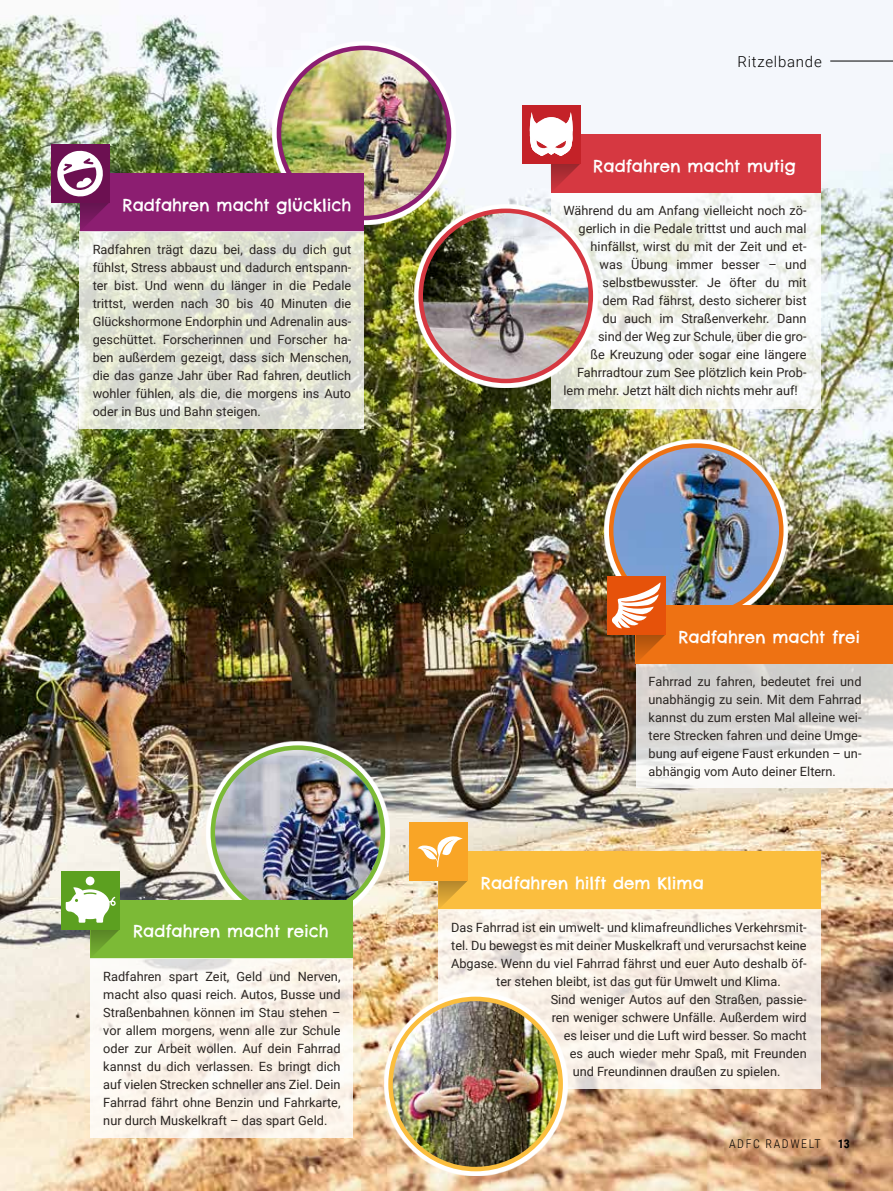
<style>
.page{position:relative;width:893px;height:1191px;background:#fff}
.page>*{position:absolute;margin:0;border:0;box-sizing:border-box;transform-origin:0 0}
.t1{font:16.5px "Chelsea Market";color:#fff}
.t2{font:300 15px "Roboto";letter-spacing:.05em;color:#000}
.t3{font:12.75px/18px "Roboto";color:#2a2522;text-align:justify}
.t4{font:300 12px "Roboto Condensed";letter-spacing:.135em;color:#000}
.t5{font:700 12px "Roboto Condensed";color:#000}
</style>
<div class="page">
<img style="left:0;top:0;width:893px;height:1191px">
<img style="left:206px;top:741px;width:184px;height:183px">
<img style="left:213px;top:747px;width:170px;height:170px;border-radius:84px">
<div style="left:91px;top:900px;width:262px;height:58px;background:#7cba36"></div>
<div style="left:62px;top:871px;width:58px;height:58px;background:#5ca020"></div>
<svg style="left:91px;top:958px;width:262px;height:179px;fill:#fcf5ec"></svg>
<div style="left:438px;top:851px;width:383px;height:58px;background:#fbbe3e"></div>
<div style="left:409px;top:822px;width:59px;height:59px;background:#f9a526"></div>
<svg style="left:438px;top:909px;width:383px;height:180px;fill:#f9f1e7"></svg>
<div style="left:551px;top:135px;width:270px;height:58px;background:#d63841"></div>
<div style="left:522px;top:106px;width:58px;height:58px;background:#c42228"></div>
<svg style="left:551px;top:193px;width:270px;height:215px"></svg>
<svg style="left:272px;top:41px;width:184px;height:184px;fill:#f5f7fc"></svg>
<img style="left:279px;top:48px;width:170px;height:170px;border-radius:85px">
<div style="left:277px;top:46px;width:174px;height:174px;border:4px solid #8c1e71;border-radius:50%"></div>
<img style="left:604px;top:439px;width:184px;height:183px">
<img style="left:611px;top:445px;width:170px;height:170px;border-radius:85px">
<img style="left:414px;top:204px;width:184px;height:184px">
<img style="left:421px;top:211px;width:170px;height:170px;border-radius:84px">
<div style="left:418px;top:208px;width:175px;height:175px;border:4px solid #d63841;border-radius:50%"></div>
<div style="left:80px;top:173px;width:284px;height:59px;background:#8c1e71"></div>
<div style="left:51px;top:144px;width:58px;height:59px;background:#6c1051"></div>
<svg style="left:80px;top:232px;width:284px;height:197px;background:#dfe1d3"></svg>
<div style="left:636px;top:605px;width:257px;height:59px;background:#ee7213"></div>
<div style="left:607px;top:577px;width:58px;height:58px;background:#e6520a"></div>
<svg style="left:636px;top:664px;width:257px;height:124px"></svg>
<svg style="left:384px;top:992px;width:183px;height:183px"></svg>
<img style="left:391px;top:999px;width:170px;height:170px;border-radius:85px">
<div style="left:388px;top:996px;width:175px;height:175px;border:4px solid #fbbe3e;border-radius:50%"></div>
<svg style="left:66px;top:879px;width:54px;height:79px"></svg>
<div style="left:86px;top:876px;width:8px;height:9px;background:#fff;border-radius:50%"></div>
<svg style="left:417px;top:836px;width:50px;height:73px"></svg>
<svg style="left:611px;top:582px;width:54px;height:82px"></svg>
<svg style="left:529px;top:112px;width:51px;height:81px"></svg>
<svg style="left:55px;top:150px;width:54px;height:82px"></svg>
<hr style="left:830px;top:61px;width:63px;height:1px;background:#000">
<p class="t1" style="left:122px;top:194px;width:230px">Radfahren macht glücklich</p>
<p class="t3" style="left:93px;top:240px;width:260px">Radfahren trägt dazu bei, dass du dich gut fühlst, Stress abbaust und dadurch entspann&shy;ter bist. Und wenn du länger in die Pedale trittst, werden nach 30 bis 40 Minuten die Glückshormone Endorphin und Adrenalin aus&shy;geschüttet. Forscherinnen und Forscher ha&shy;ben außerdem gezeigt, dass sich Menschen, die das ganze Jahr über Rad fahren, deutlich wohler fühlen, als die, die morgens ins Auto oder in Bus und Bahn steigen.</p>
<p class="t1" style="left:133px;top:921px;width:197px">Radfahren macht reich</p>
<p class="t3" style="left:103px;top:966px;width:239px">Radfahren spart Zeit, Geld und Nerven, macht also quasi reich. Autos, Busse und Straßenbahnen können im Stau stehen – vor allem morgens, wenn alle zur Schule oder zur Arbeit wollen. Auf dein Fahrrad kannst du dich verlassen. Es bringt dich auf vielen Strecken schneller ans Ziel. Dein Fahrrad fährt ohne Benzin und Fahrkarte, nur durch Muskelkraft – das spart Geld.</p>
<p class="t2" style="left:738px;top:51px;width:86px">Ritzelbande</p>
<p class="t1" style="left:593px;top:156px;width:204px">Radfahren macht mutig</p>
<p class="t3" style="left:563px;top:201px;width:244px">Während du am Anfang vielleicht noch zö-</p>
<p class="t3" style="left:578px;top:219px;width:230px">gerlich in die Pedale trittst und auch mal</p>
<p class="t3" style="left:590px;top:237px;width:217px">hinfällst, wirst du mit der Zeit und et-</p>
<p class="t3" style="left:599px;top:255px;width:209px">was Übung immer besser – und</p>
<p class="t3" style="left:602px;top:273px;width:206px">selbstbewusster. Je öfter du mit</p>
<p class="t3" style="left:602px;top:291px;width:206px">dem Rad fährst, desto sicherer bist</p>
<p class="t3" style="left:602px;top:309px;width:206px">du auch im Straßenverkehr. Dann</p>
<p class="t3" style="left:598px;top:327px;width:210px">sind der Weg zur Schule, über die gro-</p>
<p class="t3" style="left:590px;top:345px;width:218px">ße Kreuzung oder sogar eine längere</p>
<p class="t3" style="left:577px;top:363px;width:231px">Fahrradtour zum See plötzlich kein Prob-</p>
<p class="t3" style="left:563px;top:381px;width:236px">lem mehr. Jetzt hält dich nichts mehr auf!</p>
<p class="t1" style="left:678px;top:626px;width:183px">Radfahren macht frei</p>
<p class="t3" style="left:649px;top:672px;width:214px">Fahrrad zu fahren, bedeutet frei und unabhängig zu sein. Mit dem Fahrrad kannst du zum ersten Mal alleine wei&shy;tere Strecken fahren und deine Umge&shy;bung auf eigene Faust erkunden – un&shy;abhängig vom Auto deiner Eltern.</p>
<p class="t1" style="left:481px;top:872px;width:224px">Radfahren hilft dem Klima</p>
<p class="t3" style="left:451px;top:918px;width:357px">Das Fahrrad ist ein umwelt- und klimafreundliches Verkehrsmit-</p>
<p class="t3" style="left:451px;top:936px;width:357px">tel. Du bewegst es mit deiner Muskelkraft und verursachst keine</p>
<p class="t3" style="left:451px;top:954px;width:357px">Abgase. Wenn du viel Fahrrad fährst und euer Auto deshalb öf-</p>
<p class="t3" style="left:496px;top:972px;width:286px">ter stehen bleibt, ist das gut für Umwelt und Klima.</p>
<p class="t3" style="left:551px;top:990px;width:257px">Sind weniger Autos auf den Straßen, passie-</p>
<p class="t3" style="left:552px;top:1008px;width:256px">ren weniger schwere Unfälle. Außerdem wird</p>
<p class="t3" style="left:564px;top:1026px;width:244px">es leiser und die Luft wird besser. So macht</p>
<p class="t3" style="left:570px;top:1044px;width:239px">es auch wieder mehr Spaß, mit Freunden</p>
<p class="t3" style="left:573px;top:1062px;width:209px">und Freundinnen draußen zu spielen.</p>
<p class="t4" style="left:729px;top:1135px;width:93px">ADFC RADWELT</p>
<p class="t5" style="left:838px;top:1135px;width:14px">13</p>
</div>
